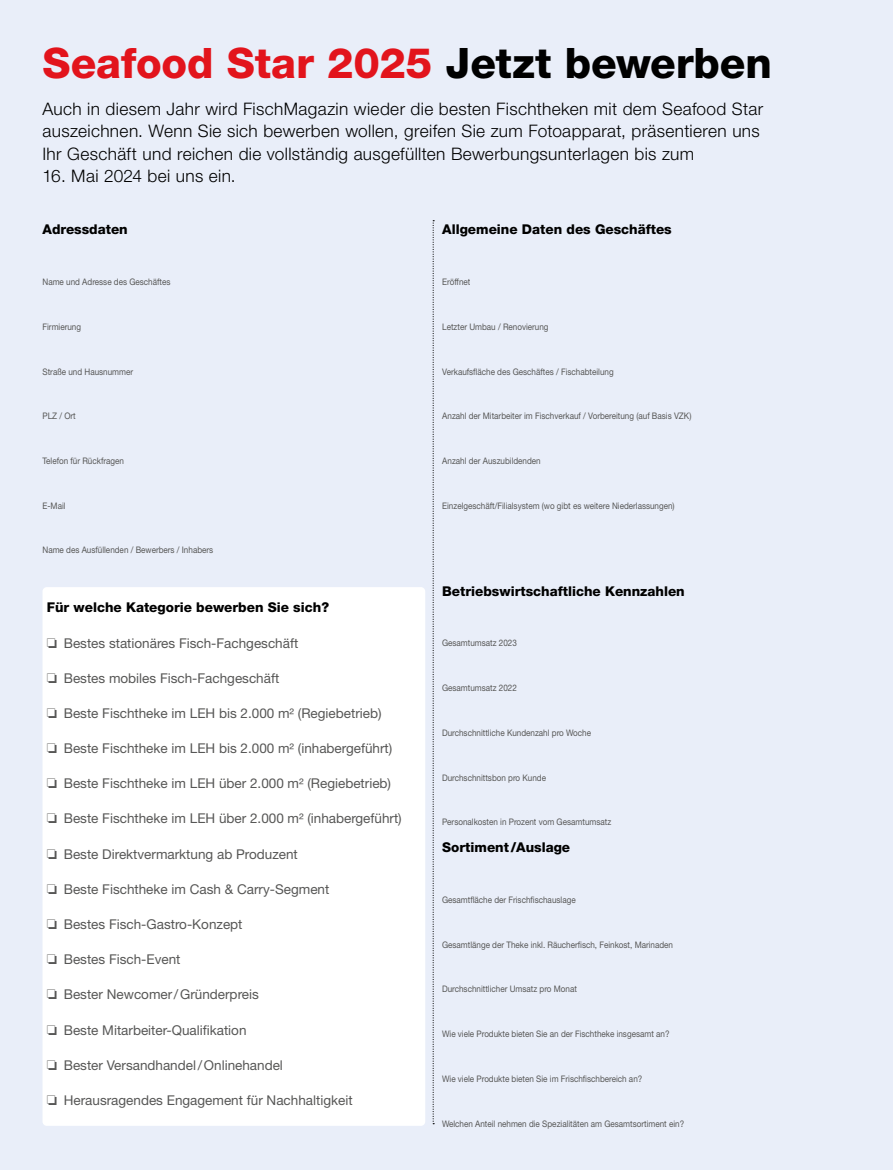
<style>
.page{position:relative;width:893px;height:1170px;background:#fff}
.page>*{position:absolute;margin:0;border:0;box-sizing:border-box;transform-origin:0 0}
.t1{font:800 42px "Helvetica Neue LT Std";letter-spacing:-.005em;color:#e2141c}
.t2{font:300 17.25px/22.5px "Helvetica Neue LT Std";letter-spacing:.02em;color:#000}
.t3{font:13.5px "Helvetica Neue LT Std";color:#575756}
.t4{font:800 13.5px "Helvetica Neue LT Std";color:#000}
.t5{font:9px "Helvetica Neue LT Std";color:#575756;scale:.9 1}
.s1{color:#000}
</style>
<div class="page">
<div style="left:0;top:0;width:893px;height:1169px;background:#e9eef9"></div>
<div style="left:43px;top:587px;width:382px;height:538px;background:#fff;border-radius:4px"></div>
<svg style="left:433px;top:220px;width:1px;height:904px"></svg>
<h1 class="t1" style="left:43px;top:38px;width:731px">Seafood Star 2025 <span class="s1">Jetzt bewerben</span></h1>
<p class="t2" style="left:43px;top:97px;width:722px">Auch in diesem Jahr wird FischMagazin wieder die besten Fischtheken mit dem Seafood Star auszeichnen. Wenn Sie sich bewerben wollen, greifen Sie zum Fotoapparat, präsentieren uns<br>Ihr Geschäft und reichen die vollständig ausgefüllten Bewerbungsunterlagen bis zum</p>
<h2 class="t2" style="left:43px;top:164px;width:195px">16. Mai 2024 bei uns ein.</h2>
<h3 class="t4" style="left:43px;top:221px;width:87px">Adressdaten</h3>
<h3 class="t4" style="left:442px;top:221px;width:231px">Allgemeine Daten des Geschäftes</h3>
<p class="t5" style="left:43px;top:276px;width:144px">Name und Adresse des Geschäftes</p>
<p class="t5" style="left:442px;top:276px;width:33px">Eröffnet</p>
<p class="t5" style="left:43px;top:321px;width:44px">Firmierung</p>
<p class="t5" style="left:43px;top:366px;width:102px">Straße und Hausnummer</p>
<p class="t5" style="left:43px;top:410px;width:39px">PLZ / Ort</p>
<p class="t5" style="left:442px;top:321px;width:120px">Letzter Umbau / Renovierung</p>
<p class="t5" style="left:442px;top:366px;width:192px">Verkaufsfläche des Geschäftes / Fischabteilung</p>
<p class="t5" style="left:442px;top:410px;width:278px">Anzahl der Mitarbeiter im Fischverkauf / Vorbereitung (auf Basis VZK)</p>
<p class="t5" style="left:43px;top:455px;width:92px">Telefon für Rückfragen</p>
<p class="t5" style="left:442px;top:455px;width:111px">Anzahl der Auszubildenden</p>
<p class="t5" style="left:43px;top:500px;width:27px">E-Mail</p>
<p class="t5" style="left:442px;top:500px;width:260px">Einzelgeschäft/Filialsystem (wo gibt es weitere Niederlassungen)</p>
<p class="t5" style="left:43px;top:544px;width:191px">Name des Ausfüllenden / Bewerbers / Inhabers</p>
<h3 class="t4" style="left:442px;top:582px;width:244px">Betriebswirtschaftliche Kennzahlen</h3>
<h3 class="t4" style="left:47px;top:599px;width:284px">Für welche Kategorie bewerben Sie sich?</h3>
<h3 class="t3" style="left:47px;top:634px;width:253px">❏ Bestes stationäres Fisch-Fachgeschäft</h3>
<h3 class="t3" style="left:47px;top:670px;width:234px">❏ Bestes mobiles Fisch-Fachgeschäft</h3>
<h3 class="t3" style="left:47px;top:705px;width:336px">❏ Beste Fischtheke im LEH bis 2.000 m² (Regiebetrieb)</h3>
<h3 class="t3" style="left:47px;top:740px;width:347px">❏ Beste Fischtheke im LEH bis 2.000 m² (inhabergeführt)</h3>
<h3 class="t3" style="left:47px;top:775px;width:346px">❏ Beste Fischtheke im LEH über 2.000 m² (Regiebetrieb)</h3>
<h3 class="t3" style="left:47px;top:810px;width:356px">❏ Beste Fischtheke im LEH über 2.000 m² (inhabergeführt)</h3>
<h3 class="t3" style="left:47px;top:845px;width:253px">❏ Beste Direktvermarktung ab Produzent</h3>
<h3 class="t3" style="left:47px;top:880px;width:284px">❏ Beste Fischtheke im Cash &amp; Carry-Segment</h3>
<h3 class="t3" style="left:47px;top:916px;width:197px">❏ Bestes Fisch-Gastro-Konzept</h3>
<h3 class="t3" style="left:47px;top:951px;width:135px">❏ Bestes Fisch-Event</h3>
<h3 class="t3" style="left:47px;top:986px;width:214px">❏ Bester Newcomer/Gründerpreis</h3>
<h3 class="t3" style="left:47px;top:1021px;width:201px">❏ Beste Mitarbeiter-Qualifikation</h3>
<h3 class="t3" style="left:47px;top:1056px;width:238px">❏ Bester Versandhandel/Onlinehandel</h3>
<h3 class="t3" style="left:47px;top:1091px;width:307px">❏ Herausragendes Engagement für Nachhaltigkeit</h3>
<p class="t5" style="left:442px;top:638px;width:85px">Gesamtumsatz 2023</p>
<p class="t5" style="left:442px;top:682px;width:85px">Gesamtumsatz 2022</p>
<p class="t5" style="left:442px;top:727px;width:167px">Durchschnittliche Kundenzahl pro Woche</p>
<p class="t5" style="left:442px;top:771px;width:117px">Durchschnittsbon pro Kunde</p>
<p class="t5" style="left:442px;top:816px;width:190px">Personalkosten in Prozent vom Gesamtumsatz</p>
<h3 class="t4" style="left:442px;top:839px;width:129px">Sortiment /Auslage</h3>
<p class="t5" style="left:442px;top:894px;width:150px">Gesamtfläche der Frischfischauslage</p>
<p class="t5" style="left:442px;top:939px;width:258px">Gesamtlänge der Theke inkl. Räucherfisch, Feinkost, Marinaden</p>
<p class="t5" style="left:442px;top:983px;width:151px">Durchschnittlicher Umsatz pro Monat</p>
<p class="t5" style="left:442px;top:1028px;width:254px">Wie viele Produkte bieten Sie an der Fischtheke insgesamt an?</p>
<p class="t5" style="left:442px;top:1073px;width:224px">Wie viele Produkte bieten Sie im Frischfischbereich an?</p>
<p class="t5" style="left:442px;top:1117px;width:271px">Welchen Anteil nehmen die Spezialitäten am Gesamtsortiment ein?</p>
</div>
